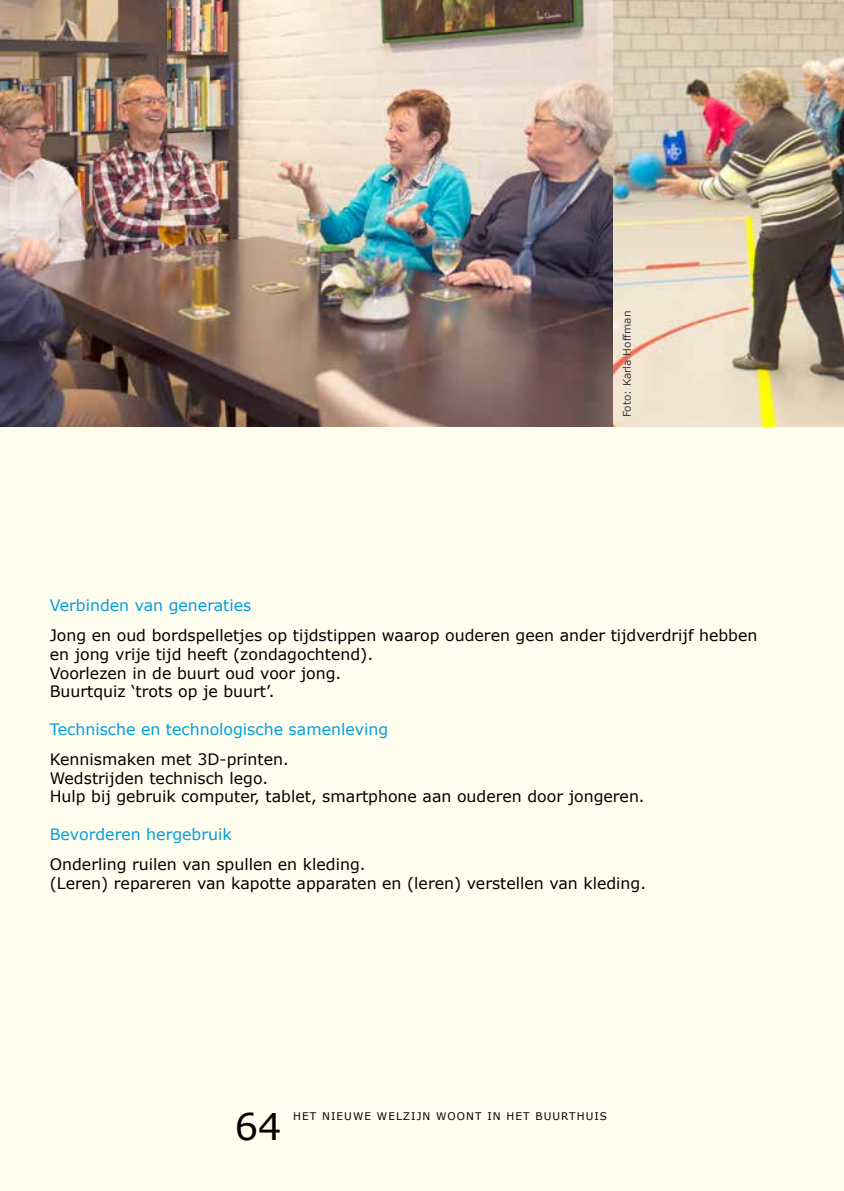
<style>
.page{position:relative;width:844px;height:1191px;background:#fff}
.page>*{position:absolute;margin:0;border:0;box-sizing:border-box;transform-origin:0 0}
.t1{font:36.75px "Verdana";color:#000}
.t2{font:15.75px/18.9px "Verdana";color:#000}
.t3{font:15.75px "Verdana";color:#009ee0}
.t4{font:10.5px "Verdana";letter-spacing:.1em;color:#000}
.t5{font:10.5px "Verdana";color:#3e3d40}
</style>
<div class="page">
<div style="left:0;top:0;width:843px;height:1191px;background:#fffdee"></div>
<img style="left:612px;top:0;width:231px;height:426px">
<img style="left:0;top:0;width:612px;height:426px">
<p class="t5" style="left:620px;top:417px;width:108px;rotate:-90deg">Foto: Karla Hoffman</p>
<p class="t3" style="left:50px;top:595px;width:203px">Verbinden van generaties</p>
<p class="t2" style="left:50px;top:626px;width:709px">Jong en oud bordspelletjes op tijdstippen waarop ouderen geen ander tijdverdrijf hebben en jong vrije tijd heeft (zondagochtend).<br>Voorlezen in de buurt oud voor jong.<br>Buurtquiz ‘trots op je buurt’.</p>
<p class="t3" style="left:50px;top:719px;width:340px">Technische en technologische samenleving</p>
<p class="t2" style="left:50px;top:749px;width:596px">Kennismaken met 3D-printen.<br>Wedstrijden technisch lego.<br>Hulp bij gebruik computer, tablet, smartphone aan ouderen door jongeren.</p>
<p class="t3" style="left:50px;top:824px;width:183px">Bevorderen hergebruik</p>
<p class="t2" style="left:50px;top:854px;width:597px">Onderling ruilen van spullen en kleding.<br>(Leren) repareren van kapotte apparaten en (leren) verstellen van kleding.</p>
<h1 class="t1" style="left:235px;top:1103px;width:48px">64</h1>
<p class="t4" style="left:293px;top:1109px;width:315px">HET NIEUWE WELZIJN WOONT IN HET BUURTHUIS</p>
</div>
